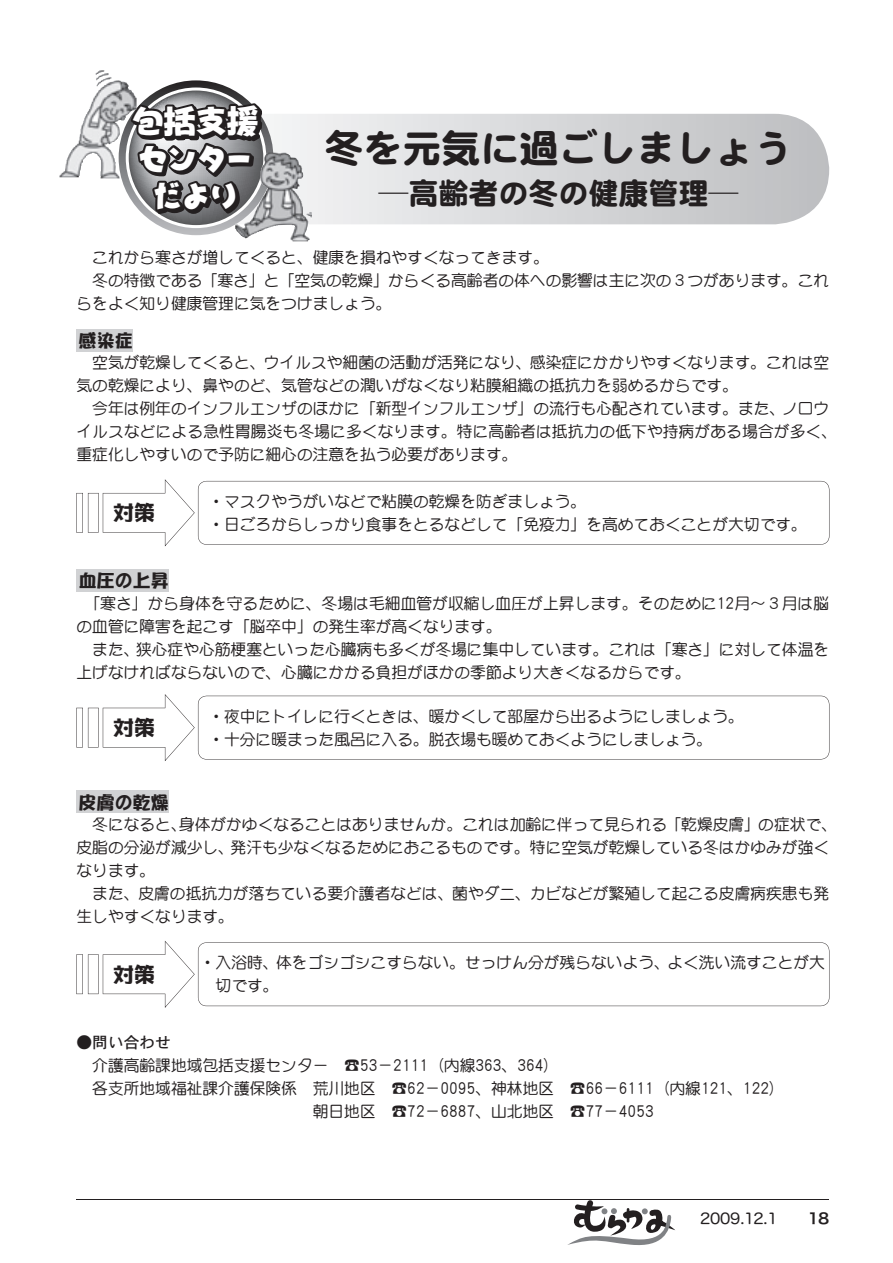
<style>
.page{position:relative;width:893px;height:1263px;background:#fff}
.page>*{position:absolute;margin:0;border:0;box-sizing:border-box;transform-origin:0 0}
.t1{font:39px "DF Maru Gothic Std W9";color:#231f20}
.t2{font:33px/37.5px "DC Ai Std W5";letter-spacing:-.115em;color:#fff;text-align:center}
.t3{font:30px "DF Maru Gothic Std W9";color:#231f20}
.t4{font:21px "DFPOP1 Std W12";color:#231f20}
.t5{font:18.15px "DF Maru Gothic Std W5";color:#231f20;scale:.87 1}
.t6{font:18px "DFPOP1 Std W12";color:#231f20}
.t7{font:15.75px/23.1px "DF Maru Gothic Std W5";color:#231f20}
.t8{font:15.75px "DFHS Gothic Std W5";color:#231f20}
.t9{font:14.85px "Hira Maru Pro W4";letter-spacing:-.015em;color:#231f20;scale:1.06 1}
.t10{font:14.85px "Hira Kaku Pro W6";color:#231f20;scale:1.06 1}
.s1{font-size:15.75px}
</style>
<div class="page">
<hr style="left:77px;top:1199px;width:752px;height:1px;background:#231f20">
<svg style="left:567px;top:1200px;width:108px;height:45px"></svg>
<svg style="left:173px;top:114px;width:656px;height:110px;background:#d6d7d9"></svg>
<svg style="left:119px;top:80px;width:154px;height:155px"></svg>
<img style="left:60px;top:70px;width:77px;height:108px">
<img style="left:235px;top:153px;width:75px;height:88px">
<div style="left:77px;top:329px;width:56px;height:23px;background:#d1d2d4"></div>
<svg style="left:76px;top:479px;width:753px;height:67px"></svg>
<div style="left:77px;top:569px;width:92px;height:23px;background:#d1d2d4"></div>
<svg style="left:76px;top:694px;width:753px;height:67px"></svg>
<div style="left:77px;top:790px;width:92px;height:23px;background:#d1d2d4"></div>
<svg style="left:76px;top:941px;width:753px;height:67px"></svg>
<h2 class="t2" style="left:132px;top:102px;width:129px">包括支援センターだより</h2>
<h1 class="t1" style="left:324px;top:127px;width:470px">冬を元気に過ごしましょう</h1>
<h3 class="t3" style="left:378px;top:177px;width:362px">─高齢者の冬の健康管理─</h3>
<p class="t7" style="left:92px;top:246px;width:458px">これから寒さが増してくると、健康を損ねやすくなってきます。</p>
<p class="t7" style="left:92px;top:269px;width:738px">冬の特徴である「寒さ」と「空気の乾燥」からくる高齢者の体への影響は主に次の３つがあります。これ</p>
<p class="t7" style="left:77px;top:292px;width:317px">らをよく知り健康管理に気をつけましょう。</p>
<p class="t6" style="left:79px;top:331px;width:55px">感染症</p>
<p class="t7" style="left:92px;top:351px;width:738px">空気が乾燥してくると、ウイルスや細菌の活動が活発になり、感染症にかかりやすくなります。これは空</p>
<p class="t7" style="left:77px;top:374px;width:663px">気の乾燥により、鼻やのど、気管などの潤いがなくなり粘膜組織の抵抗力を弱めるからです。</p>
<p class="t7" style="left:782px;top:397px;width:49px">ノロウ</p>
<p class="t7" style="left:77px;top:397px;width:762px;text-indent:16px">今年は例年のインフルエンザのほかに「新型インフルエンザ」の流行も心配されています。また、<br>イルスなどによる急性胃腸炎も冬場に多くなります。特に高齢者は抵抗力の低下や持病がある場合が多く、重症化しやすいので予防に細心の注意を払う必要があります。</p>
<p class="t7" style="left:208px;top:489px;width:380px">・マスクやうがいなどで粘膜の乾燥を防ぎましょう。</p>
<h3 class="t4" style="left:113px;top:501px;width:43px">対策</h3>
<p class="t7" style="left:208px;top:512px;width:600px">・日ごろからしっかり食事をとるなどして「免疫力」を高めておくことが大切です。</p>
<p class="t6" style="left:79px;top:571px;width:91px">血圧の上昇</p>
<p class="t7" style="left:77px;top:591px;width:642px;text-indent:8px">「寒さ」から身体を守るために、冬場は毛細血管が収縮し血圧が上昇します。そのためにの血管に障害を起こす「脳卒中」の発生率が高くなります。</p>
<p class="t7" style="left:136px;top:637px;width:695px">狭心症や心筋梗塞といった心臓病も多くが冬場に集中しています。これは「寒さ」に対して体温を</p>
<p class="t7" style="left:734px;top:591px;width:96px">月～３月は脳</p>
<p class="t5" style="left:717px;top:592px;width:22px">12</p>
<p class="t7" style="left:77px;top:637px;width:616px;text-indent:16px">また、<br>上げなければならないので、心臓にかかる負担がほかの季節より大きくなるからです。</p>
<p class="t7" style="left:208px;top:704px;width:537px">・夜中にトイレに行くときは、暖かくして部屋から出るようにしましょう。</p>
<h3 class="t4" style="left:113px;top:716px;width:43px">対策</h3>
<p class="t7" style="left:208px;top:727px;width:506px">・十分に暖まった風呂に入る。脱衣場も暖めておくようにしましょう。</p>
<p class="t6" style="left:79px;top:792px;width:91px">皮膚の乾燥</p>
<p class="t7" style="left:179px;top:812px;width:660px">身体がかゆくなることはありませんか。これは加齢に伴って見られる「乾燥皮膚」の症状で、</p>
<p class="t7" style="left:92px;top:812px;width:96px">冬になると、</p>
<p class="t7" style="left:77px;top:835px;width:159px">皮脂の分泌が減少し、なります。</p>
<p class="t7" style="left:77px;top:881px;width:754px;text-indent:16px">また、皮膚の抵抗力が落ちている要介護者などは、菌やダニ、カビなどが繁殖して起こる皮膚病疾患も発生しやすくなります。</p>
<p class="t7" style="left:667px;top:951px;width:159px">よく洗い流すことが大</p>
<p class="t7" style="left:231px;top:835px;width:600px">発汗も少なくなるためにおこるものです。特に空気が乾燥している冬はかゆみが強く</p>
<p class="t7" style="left:276px;top:951px;width:395px">体をゴシゴシこすらない。せっけん分が残らないよう、</p>
<p class="t7" style="left:200px;top:951px;width:80px">・入浴時、</p>
<h3 class="t4" style="left:113px;top:963px;width:43px">対策</h3>
<p class="t7" style="left:216px;top:974px;width:64px">切です。</p>
<p class="t8" style="left:77px;top:1034px;width:96px">●問い合わせ</p>
<p class="t7" style="left:92px;top:1054px;width:238px">介護高齢課地域包括支援センター</p>
<p class="t5" style="left:360px;top:1055px;width:80px">53<span class="s1">－</span>2111</p>
<p class="t7" style="left:344px;top:1054px;width:17px">☎</p>
<p class="t7" style="left:428px;top:1054px;width:49px">（内線</p>
<p class="t5" style="left:475px;top:1055px;width:32px">363</p>
<p class="t7" style="left:502px;top:1054px;width:17px">、</p>
<p class="t7" style="left:543px;top:1054px;width:17px">(</p>
<p class="t5" style="left:517px;top:1055px;width:32px">364</p>
<p class="t7" style="left:92px;top:1077px;width:206px">各支所地域福祉課介護保険係</p>
<p class="t7" style="left:313px;top:1077px;width:64px">荒川地区</p>
<p class="t7" style="left:313px;top:1100px;width:64px">朝日地区</p>
<p class="t7" style="left:475px;top:1077px;width:80px">、神林地区</p>
<p class="t5" style="left:407px;top:1078px;width:80px">62<span class="s1">－</span>0095</p>
<p class="t7" style="left:392px;top:1077px;width:17px">☎</p>
<p class="t7" style="left:475px;top:1100px;width:80px">、山北地区</p>
<p class="t5" style="left:407px;top:1101px;width:80px">72<span class="s1">－</span>6887</p>
<p class="t7" style="left:392px;top:1100px;width:17px">☎</p>
<p class="t5" style="left:586px;top:1078px;width:80px">66<span class="s1">－</span>6111</p>
<p class="t7" style="left:570px;top:1077px;width:17px">☎</p>
<p class="t5" style="left:586px;top:1101px;width:80px">77<span class="s1">－</span>4053</p>
<p class="t7" style="left:570px;top:1100px;width:17px">☎</p>
<p class="t7" style="left:654px;top:1077px;width:49px">（内線</p>
<p class="t5" style="left:701px;top:1078px;width:32px">121</p>
<p class="t7" style="left:727px;top:1077px;width:17px">、</p>
<p class="t7" style="left:769px;top:1077px;width:17px">(</p>
<p class="t5" style="left:743px;top:1078px;width:32px">122</p>
<p class="t9" style="left:700px;top:1206px;width:75px">2009.12.1</p>
<p class="t10" style="left:808px;top:1205px;width:22px">18</p>
</div>
